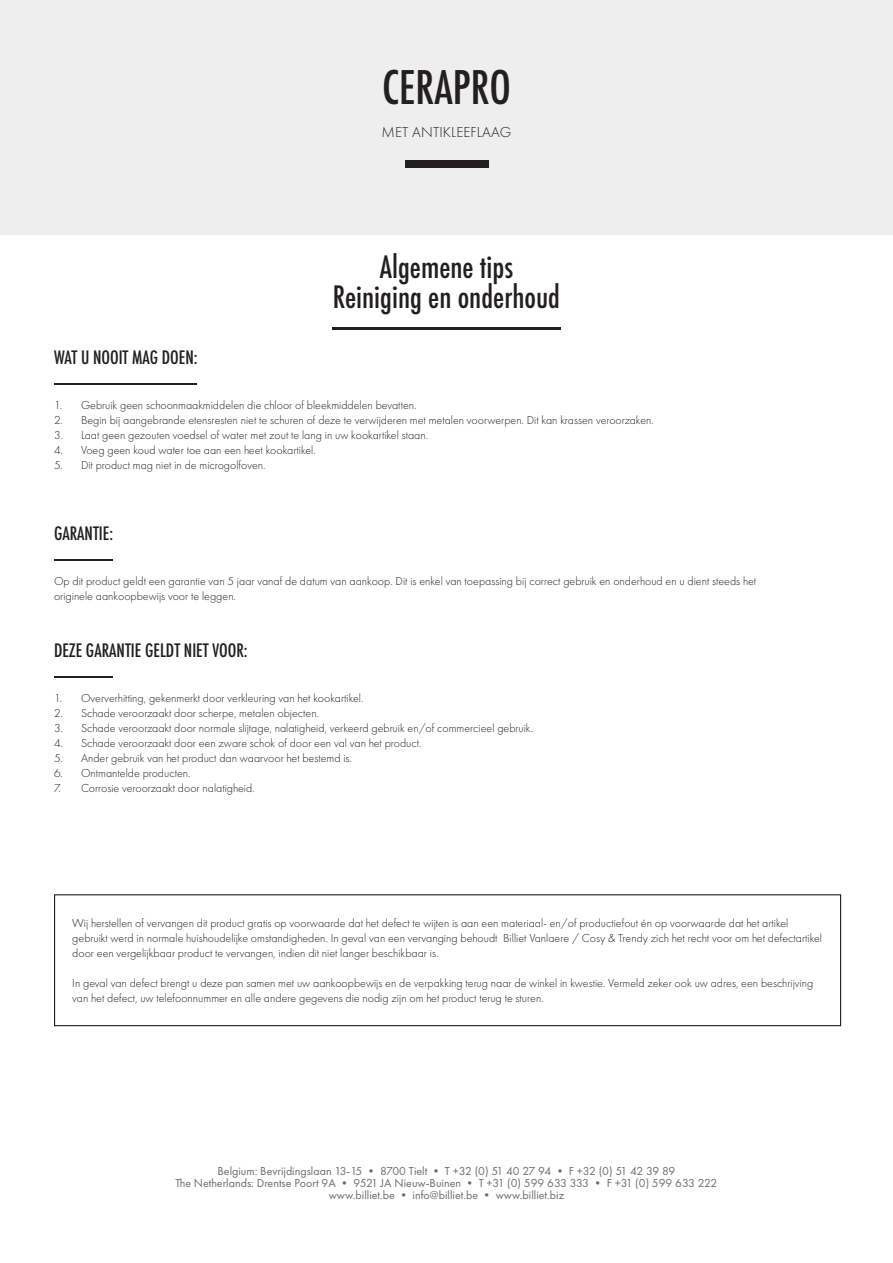
<style>
.page{position:relative;width:893px;height:1263px;background:#fff}
.page>*{position:absolute;margin:0;border:0;box-sizing:border-box;transform-origin:0 0}
.t1{font:500 condensed 45px "Futura";color:#231f20}
.t2{font:500 condensed 30px/30px "Futura";color:#231f20;text-align:center}
.t3{font:500 condensed 18px "Futura";color:#231f20}
.t4{font:300 15px "Futura PT";letter-spacing:.01em;color:#231f20}
.t5{font:300 12px/15px "Futura PT";color:#231f20}
.t6{font:12px/12px "Futura PT";color:#6c6d70;text-align:center}
</style>
<div class="page">
<div style="left:0;top:0;width:893px;height:234px;background:#eeeeef"></div>
<div style="left:404px;top:160px;width:84px;height:8px;background:#231f20"></div>
<hr style="left:54px;top:383px;width:142px;height:2px;background:#231f20">
<hr style="left:54px;top:559px;width:59px;height:2px;background:#231f20">
<hr style="left:54px;top:675px;width:59px;height:2px;background:#231f20">
<div style="left:54px;top:894px;width:787px;height:132px;border:1px solid #231f20"></div>
<hr style="left:332px;top:327px;width:229px;height:2px;background:#231f20">
<h1 class="t1" style="left:382px;top:59px;width:130px">CERAPRO</h1>
<p class="t4" style="left:382px;top:123px;width:131px">MET ANTIKLEEFLAAG</p>
<h3 class="t3" style="left:54px;top:345px;width:145px">WAT U NOOIT MAG DOEN:</h3>
<h2 class="t2" style="left:333px;top:252px;width:229px">Algemene tips<br>Reiniging en onderhoud</h2>
<p class="t5" style="left:54px;top:397px;width:364px">1. Gebruik geen schoonmaakmiddelen die chloor of bleekmiddelen bevatten.</p>
<p class="t5" style="left:54px;top:412px;width:601px">2. Begin bij aangebrande etensresten niet te schuren of deze te verwijderen met metalen voorwerpen. Dit kan krassen veroorzaken.</p>
<p class="t5" style="left:54px;top:427px;width:376px">3. Laat geen gezouten voedsel of water met zout te lang in uw kookartikel staan.</p>
<p class="t5" style="left:54px;top:442px;width:263px">4. Voeg geen koud water toe aan een heet kookartikel.</p>
<p class="t5" style="left:54px;top:457px;width:213px">5. Dit product mag niet in de microgolfoven.</p>
<h3 class="t3" style="left:54px;top:522px;width:61px">GARANTIE:</h3>
<p class="t5" style="left:54px;top:574px;width:704px">Op dit product geldt een garantie van 5 jaar vanaf de datum van aankoop. Dit is enkel van toepassing bij correct gebruik en onderhoud en u dient steeds het originele aankoopbewijs voor te leggen.</p>
<h3 class="t3" style="left:54px;top:638px;width:195px">DEZE GARANTIE GELDT NIET VOOR:</h3>
<p class="t5" style="left:54px;top:690px;width:311px">1. Oververhitting, gekenmerkt door verkleuring van het kookartikel.</p>
<p class="t5" style="left:54px;top:705px;width:267px">2. Schade veroorzaakt door scherpe, metalen objecten.</p>
<p class="t5" style="left:54px;top:720px;width:481px">3. Schade veroorzaakt door normale slijtage, nalatigheid, verkeerd gebruik en/of commercieel gebruik.</p>
<p class="t5" style="left:54px;top:735px;width:369px">4. Schade veroorzaakt door een zware schok of door een val van het product.</p>
<p class="t5" style="left:54px;top:750px;width:300px">5. Ander gebruik van het product dan waarvoor het bestemd is.</p>
<p class="t5" style="left:54px;top:765px;width:138px">6. Ontmantelde producten.</p>
<p class="t5" style="left:54px;top:780px;width:202px">7. Corrosie veroorzaakt door nalatigheid.</p>
<p class="t5" style="left:72px;top:916px;width:751px">Wij herstellen of vervangen dit product gratis op voorwaarde dat het defect te wijten is aan een materiaal- en/of productiefout én op voorwaarde dat het artikel gebruikt werd in normale huishoudelijke omstandigheden. In geval van een vervanging behoudt Billiet Vanlaere / Cosy &amp; Trendy zich het recht voor om het defectartikel door een vergelijkbaar product te vervangen, indien dit niet langer beschikbaar is.</p>
<p class="t5" style="left:72px;top:976px;width:742px">In geval van defect brengt u deze pan samen met uw aankoopbewijs en de verpakking terug naar de winkel in kwestie. Vermeld zeker ook uw adres, een beschrijving van het defect, uw telefoonnummer en alle andere gegevens die nodig zijn om het product terug te sturen.</p>
<p class="t6" style="left:176px;top:1165px;width:543px">Belgium: Bevrijdingslaan 13-15 • 8700 Tielt • T +32 (0) 51 40 27 94 • F +32 (0) 51 42 39 89<br>The Netherlands: Drentse Poort 9A • 9521 JA Nieuw-Buinen • T +31 (0) 599 633 333 • F +31 (0) 599 633 222 www.billiet.be • info@billiet.be • www.billiet.biz</p>
</div>
